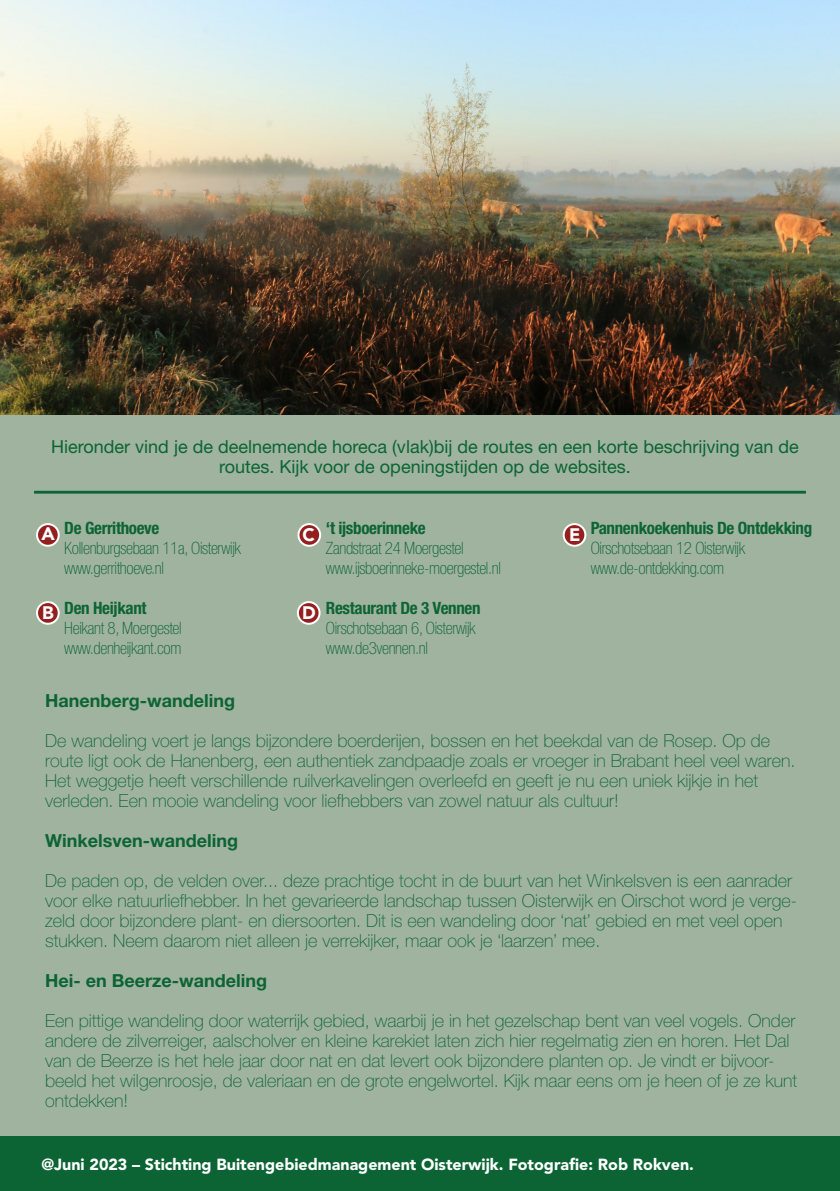
<style>
.page{position:relative;width:840px;height:1191px;background:#fff}
.page>*{position:absolute;margin:0;border:0;box-sizing:border-box;transform-origin:0 0}
.t1{font:100 18px/20px "Helvetica Neue LT Std";color:#0c6434}
.t2{font:18px/20px "Helvetica Neue LT Std";color:#0c6434;text-align:center}
.t3{font:700 18px "Helvetica Neue LT Std";color:#0c6434}
.t4{font:900 18px "Avenir LT Std";color:#fff}
.t5{font:100 condensed 17px "Helvetica Neue LT Std";letter-spacing:-.02em;color:#0c6434}
.t6{font:700 condensed 17px "Helvetica Neue LT Std";letter-spacing:-.02em;color:#0c6434}
.t7{font:900 16px "Avenir LT Std";color:#fff}
</style>
<div class="page">
<div style="left:0;top:190px;width:839px;height:1001px;background:#a0b39e"></div>
<hr style="left:34px;top:491px;width:771px;height:2px;background:#0c6434">
<img style="left:0;top:0;width:839px;height:414px">
<div style="left:0;top:1136px;width:839px;height:55px;background:#0c6434"></div>
<div style="left:37px;top:524px;width:22px;height:22px;background:#941f1f;border-radius:50%"></div>
<div style="left:36px;top:523px;width:24px;height:24px;border:2px solid #fff;border-radius:50%"></div>
<div style="left:298px;top:524px;width:22px;height:22px;background:#941f1f;border-radius:50%"></div>
<div style="left:297px;top:523px;width:24px;height:24px;border:2px solid #fff;border-radius:50%"></div>
<div style="left:37px;top:602px;width:22px;height:22px;background:#941f1f;border-radius:50%"></div>
<div style="left:36px;top:601px;width:24px;height:24px;border:2px solid #fff;border-radius:50%"></div>
<div style="left:563px;top:524px;width:22px;height:22px;background:#941f1f;border-radius:50%"></div>
<div style="left:562px;top:523px;width:24px;height:24px;border:2px solid #fff;border-radius:50%"></div>
<div style="left:298px;top:602px;width:21px;height:22px;background:#941f1f;border-radius:50%"></div>
<div style="left:297px;top:601px;width:23px;height:24px;border:2px solid #fff;border-radius:50%"></div>
<p class="t2" style="left:51px;top:436px;width:748px">Hieronder vind je de deelnemende horeca (vlak)bij de routes en een korte beschrijving van de routes. Kijk voor de openingstijden op de websites.</p>
<p class="t6" style="left:64px;top:518px;width:96px">De Gerrithoeve</p>
<p class="t4" style="left:567px;top:524px;width:16px">G</p>
<p class="t5" style="left:64px;top:539px;width:178px">Kollenburgsebaan 11a, Oisterwijk</p>
<p class="t5" style="left:64px;top:559px;width:101px">www.gerrithoeve.nl</p>
<p class="t6" style="left:64px;top:598px;width:84px">Den Heijkant</p>
<p class="t5" style="left:64px;top:619px;width:119px">Heikant 8, Moergestel</p>
<p class="t5" style="left:64px;top:639px;width:118px">www.denheijkant.com</p>
<p class="t6" style="left:326px;top:518px;width:101px">‘t ijsboerinneke</p>
<p class="t5" style="left:326px;top:539px;width:139px">Zandstraat 24 Moergestel</p>
<p class="t5" style="left:326px;top:559px;width:176px">www.ijsboerinneke-moergestel.nl</p>
<p class="t6" style="left:326px;top:598px;width:156px">Restaurant De 3 Vennen</p>
<p class="t5" style="left:326px;top:619px;width:151px">Oirschotsebaan 6, Oisterwijk</p>
<p class="t5" style="left:326px;top:639px;width:103px">www.de3vennen.nl</p>
<p class="t4" style="left:41px;top:523px;width:15px">A</p>
<p class="t4" style="left:302px;top:524px;width:14px">C</p>
<p class="t4" style="left:303px;top:524px;width:15px">D</p>
<p class="t4" style="left:569px;top:524px;width:13px">E</p>
<p class="t4" style="left:42px;top:602px;width:13px">B</p>
<p class="t4" style="left:302px;top:602px;width:15px">D</p>
<p class="t4" style="left:303px;top:602px;width:13px">B</p>
<p class="t6" style="left:590px;top:518px;width:223px">Pannenkoekenhuis De Ontdekking</p>
<p class="t5" style="left:590px;top:539px;width:156px">Oirschotsebaan 12 Oisterwijk</p>
<p class="t5" style="left:590px;top:559px;width:135px">www.de-ontdekking.com</p>
<p class="t3" style="left:45px;top:689px;width:191px">Hanenberg-wandeling</p>
<p class="t1" style="left:45px;top:730px;width:751px">De wandeling voert je langs bijzondere boerderijen, bossen en het beekdal van de Rosep. Op de route ligt ook de Hanenberg, een authentiek zandpaadje zoals er vroeger in Brabant heel veel waren.<br>Het weggetje heeft verschillende ruilverkavelingen overleefd en geeft je nu een uniek kijkje in het verleden. Een mooie wandeling voor liefhebbers van zowel natuur als cultuur!</p>
<p class="t3" style="left:45px;top:829px;width:194px">Winkelsven-wandeling</p>
<p class="t1" style="left:45px;top:870px;width:753px">De paden op, de velden over... deze prachtige tocht in de buurt van het Winkelsven is een aanrader voor elke natuurliefhebber. In het gevarieerde landschap tussen Oisterwijk en Oirschot word je verge&shy;zeld door bijzondere plant- en diersoorten. Dit is een wandeling door ‘nat’ gebied en met veel open stukken. Neem daarom niet alleen je verrekijker, maar ook je ‘laarzen’ mee.</p>
<p class="t3" style="left:45px;top:969px;width:223px">Hei- en Beerze-wandeling</p>
<p class="t1" style="left:45px;top:1010px;width:753px">Een pittige wandeling door waterrijk gebied, waarbij je in het gezelschap bent van veel vogels. Onder andere de zilverreiger, aalscholver en kleine karekiet laten zich hier regelmatig zien en horen. Het Dal van de Beerze is het hele jaar door nat en dat levert ook bijzondere planten op. Je vindt er bijvoor&shy;beeld het wilgenroosje, de valeriaan en de grote engelwortel. Kijk maar eens om je heen of je ze kunt ontdekken!</p>
<p class="t7" style="left:41px;top:1154px;width:653px">@Juni 2023 – Stichting Buitengebiedmanagement Oisterwijk. Fotografie: Rob Rokven.</p>
</div>
